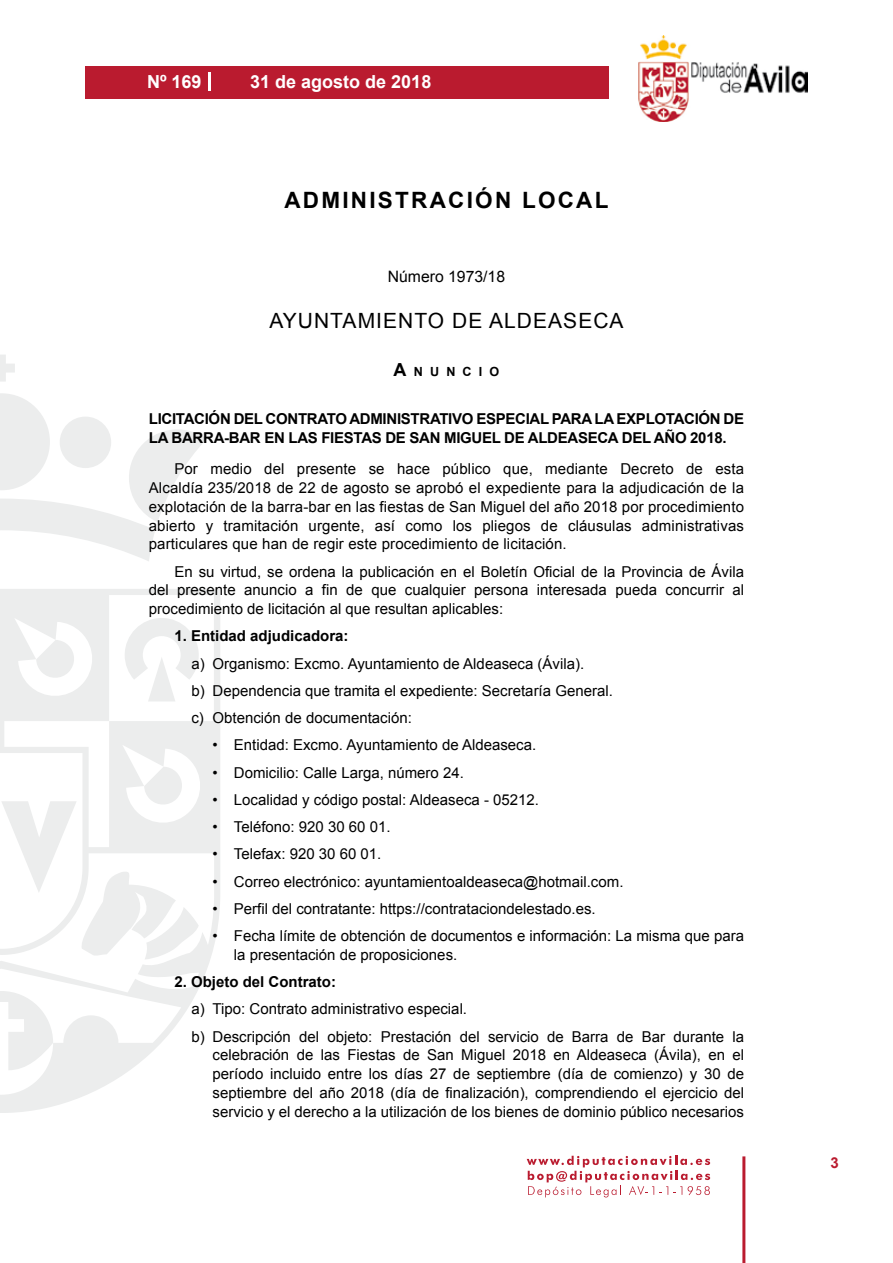
<style>
.page{position:relative;width:893px;height:1263px;background:#fff}
.page>*{position:absolute;margin:0;border:0;box-sizing:border-box;transform-origin:0 0}
.t1{font:700 22.5px "Arial";letter-spacing:.1em;color:#000}
.t2{font:21px "Arial";letter-spacing:.05em;color:#000}
.t3{font:700 18px "Arial";color:#fff}
.t4{font:15.75px "Arial";color:#000}
.t5{font:15px/18.8px "Arial";color:#000;text-align:justify}
.t6{font:700 15px/18.8px "Arial";letter-spacing:-.02em;color:#000}
.t7{font:700 15px "Arial";color:#000}
.t8{font:700 15px "Arial";color:#ba1b2f}
.t9{font:700 12.6px "Arial";letter-spacing:.57em;color:#000}
.s1{font-size:18px}
</style>
<div class="page">
<svg style="left:527px;top:1156px;width:183px;height:41px"></svg>
<div style="left:85px;top:66px;width:523px;height:33px;background:#ba1b2f"></div>
<img style="left:638px;top:36px;width:170px;height:86px">
<hr style="left:742px;top:1156px;width:3px;height:107px;background:#ba1b2f">
<svg style="left:208px;top:72px;width:2px;height:18px"></svg>
<svg style="left:0;top:355px;width:15px;height:27px"></svg>
<svg style="left:0;top:393px;width:206px;height:168px"></svg>
<svg style="left:0;top:589px;width:220px;height:524px"></svg>
<svg style="left:36px;top:640px;width:40px;height:40px"></svg>
<svg style="left:125px;top:618px;width:74px;height:83px"></svg>
<svg style="left:0;top:991px;width:53px;height:79px"></svg>
<svg style="left:1px;top:767px;width:198px;height:192px"></svg>
<p class="t3" style="left:147px;top:69px;width:56px">Nº 169</p>
<p class="t3" style="left:250px;top:69px;width:183px">31 de agosto de 2018</p>
<h1 class="t1" style="left:284px;top:185px;width:325px">ADMINISTRACIÓN LOCAL</h1>
<p class="t4" style="left:388px;top:266px;width:119px">Número 1973/18</p>
<h2 class="t2" style="left:269px;top:307px;width:356px">AYUNTAMIENTO DE ALDEASECA</h2>
<p class="t9" style="left:394px;top:363px;width:107px"><span class="s1">A</span>NUNCIO</p>
<p class="t6" style="left:149px;top:410px;width:597px">LICITACIÓN DEL CONTRATO ADMINISTRATIVO ESPECIAL PARA LA EXPLOTACIÓN DE<br>LA BARRA-BAR EN LAS FIESTAS DE SAN MIGUEL DE ALDEASECA DEL AÑO 2018.</p>
<p class="t5" style="left:149px;top:460px;width:597px;text-indent:26px">Por medio del presente se hace público que, mediante Decreto de esta Alcaldía 235/2018 de 22 de agosto se aprobó el expediente para la adjudicación de la explotación de la barra-bar en las fiestas de San Miguel del año 2018 por procedimiento abierto y tramitación urgente, así como los pliegos de cláusulas administrativas particulares que han de regir este procedimiento de licitación.</p>
<p class="t5" style="left:149px;top:562px;width:597px;text-indent:26px">En su virtud, se ordena la publicación en el Boletín Oficial de la Provincia de Ávila del presente anuncio a fin de que cualquier persona interesada pueda concurrir al procedimiento de licitación al que resultan aplicables:</p>
<p class="t7" style="left:174px;top:626px;width:176px">1. Entidad adjudicadora:</p>
<p class="t5" style="left:191px;top:650px;width:423px;line-height:27.3px;text-align:left">a) Organismo: Excmo. Ayuntamiento de Aldeaseca (Ávila).<br>b) Dependencia que tramita el expediente: Secretaría General. c) Obtención de documentación:</p>
<p class="t5" style="left:213px;top:736px;width:325px">• Entidad: Excmo. Ayuntamiento de Aldeaseca.</p>
<p class="t5" style="left:213px;top:763px;width:253px">• Domicilio: Calle Larga, número 24.</p>
<p class="t5" style="left:213px;top:790px;width:328px">• Localidad y código postal: Aldeaseca - 05212.</p>
<p class="t5" style="left:213px;top:818px;width:180px">• Teléfono: 920 30 60 01.</p>
<p class="t5" style="left:213px;top:845px;width:170px">• Telefax: 920 30 60 01.</p>
<p class="t5" style="left:213px;top:872px;width:412px">• Correo electrónico: ayuntamientoaldeaseca@hotmail.com.</p>
<p class="t5" style="left:213px;top:899px;width:385px">• Perfil del contratante: https://contrataciondelestado.es.</p>
<p class="t5" style="left:234px;top:927px;width:512px;text-indent:-21px">• Fecha límite de obtención de documentos e información: La misma que para la presentación de proposiciones.</p>
<p class="t7" style="left:174px;top:972px;width:163px">2. Objeto del Contrato:</p>
<p class="t5" style="left:191px;top:996px;width:554px;line-height:27.3px">a) Tipo: Contrato administrativo especial.<br>b) Descripción del objeto: Prestación del servicio de Barra de Bar durante la</p>
<p class="t5" style="left:213px;top:1046px;width:533px">celebración de las Fiestas de San Miguel 2018 en Aldeaseca (Ávila), en el período incluido entre los días 27 de septiembre (día de comienzo) y 30 de septiembre del año 2018 (día de finalización), comprendiendo el ejercicio del servicio y el derecho a la utilización de los bienes de dominio público necesarios</p>
<p class="t8" style="left:831px;top:1153px;width:10px">3</p>
</div>
